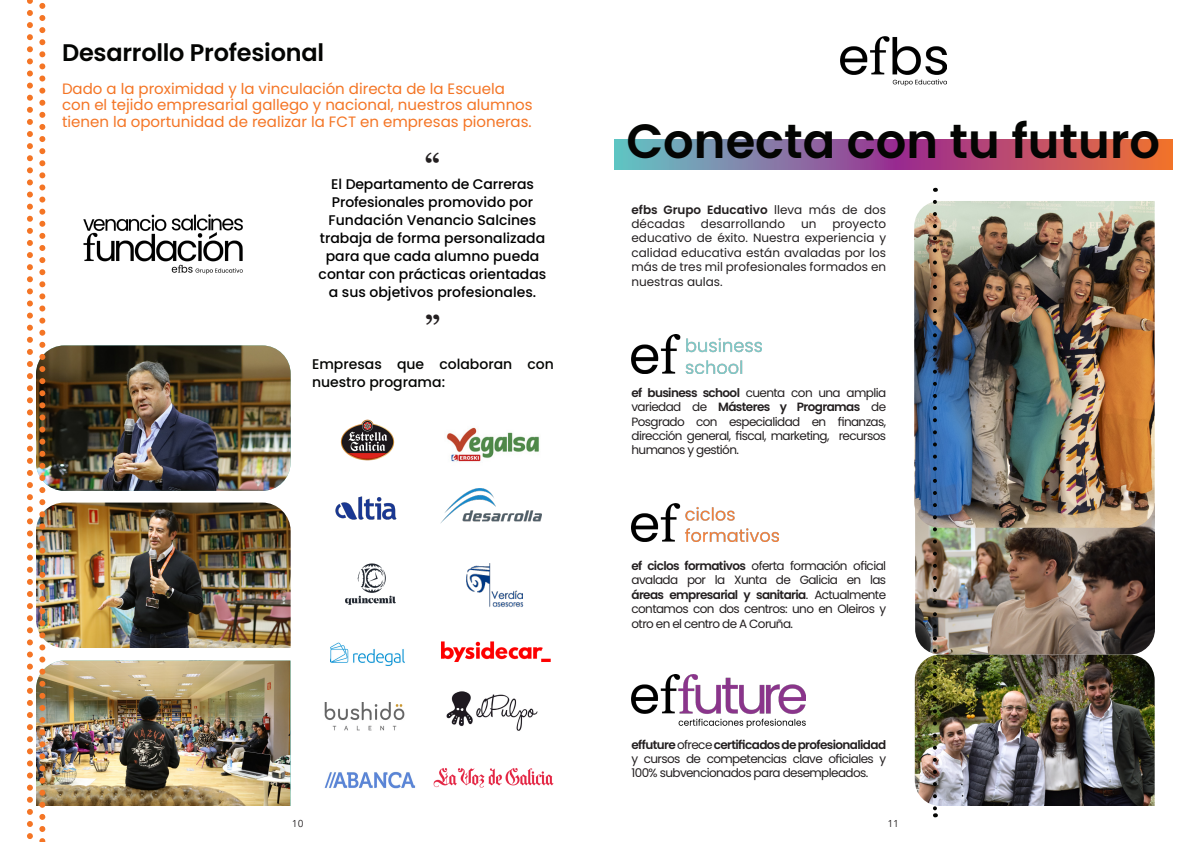
<style>
.page{position:relative;width:1191px;height:842px;background:#fff}
.page>*{position:absolute;margin:0;border:0;box-sizing:border-box;transform-origin:0 0}
.Cuerpo_parrafo_negro{font:600 48px "Poppins";color:#040503}
.t1{font:700 30px "Georgia";color:#231f20}
.t2{font:600 24px "Poppins";letter-spacing:-.01em;color:#040503}
.t3{font:15px/16.5px "Poppins";color:#f47525}
.t4{font:500 14px/18px "Poppins";color:#000;text-align:center}
.t5{font:500 14px/18px "Poppins";color:#040503}
.t6{font:12px/14.4px "Poppins";letter-spacing:-.05em;color:#231f20;text-align:justify}
.t7{font:12px/14.4px "Poppins";color:#231f20}
.t8{font:10px "Avenir Next";color:#231f20}
.s1{font-weight:600}
</style>
<div class="page">
<img style="left:914px;top:503px;width:241px;height:303px">
<svg style="left:614px;top:139px;width:558px;height:30px;background:#a16788"></svg>
<img style="left:914px;top:201px;width:240px;height:327px">
<img style="left:933px;top:202px;width:4px;height:615px">
<img style="left:631px;top:503px;width:148px;height:39px">
<img style="left:631px;top:334px;width:131px;height:39px">
<img style="left:631px;top:675px;width:175px;height:52px">
<img style="left:840px;top:36px;width:106px;height:50px">
<img style="left:324px;top:771px;width:92px;height:18px">
<img style="left:335px;top:496px;width:62px;height:24px">
<img style="left:441px;top:488px;width:100px;height:35px">
<img style="left:340px;top:419px;width:55px;height:42px">
<img style="left:324px;top:702px;width:81px;height:29px">
<img style="left:446px;top:427px;width:93px;height:35px">
<img style="left:433px;top:768px;width:121px;height:20px">
<img style="left:345px;top:563px;width:51px;height:42px">
<img style="left:466px;top:563px;width:58px;height:44px">
<img style="left:331px;top:642px;width:74px;height:24px">
<img style="left:446px;top:691px;width:92px;height:40px">
<img style="left:441px;top:641px;width:110px;height:21px">
<img style="left:27px;top:0;width:264px;height:842px">
<p class="t2" style="left:62px;top:39px;width:263px">Desarrollo Profesional</p>
<p class="t3" style="left:62px;top:80px;width:444px">Dado a la proximidad y la vinculación directa de la Escuela</p>
<p class="t3" style="left:62px;top:97px;width:472px">con el tejido empresarial gallego y nacional, nuestros alumnos tienen la oportunidad de realizar la FCT en empresas pioneras.</p>
<p class="t1" style="left:425px;top:142px;width:17px">“</p>
<p class="t4" style="left:318px;top:175px;width:229px">El Departamento de Carreras<br>Profesionales promovido por<br>Fundación Venancio Salcines trabaja de forma personalizada para que cada alumno pueda contar con prácticas orientadas a sus objetivos profesionales.</p>
<p class="t1" style="left:425px;top:304px;width:17px">”</p>
<p class="t5" style="left:312px;top:355px;width:243px">Empresas que colaboran con nuestro programa:</p>
<p class="Cuerpo_parrafo_negro" style="left:626px;top:113px;width:535px">Conecta con tu futuro</p>
<p class="t7" style="left:631px;top:202px;width:256px"><span class="s1">efbs Grupo Educativo</span> lleva más de dos décadas</p>
<p class="t7" style="left:701px;top:217px;width:86px">desarrollando</p>
<p class="t6" style="left:801px;top:217px;width:17px">un</p>
<p class="t6" style="left:631px;top:217px;width:256px;text-indent:201px">proyecto educativo de éxito. Nuestra experiencia y calidad educativa están avaladas por los más de tres mil profesionales formados en nuestras aulas.</p>
<p class="t6" style="left:631px;top:385px;width:256px"><span class="s1">ef business school</span> cuenta con una amplia variedad de <span class="s1">Másteres y Programas</span> de Posgrado con especialidad en finanzas, dirección general, fiscal, marketing, recursos humanos y gestión.</p>
<p class="t6" style="left:631px;top:559px;width:256px"><span class="s1">ef ciclos formativos</span> oferta formación oficial avalada por la Xunta de Galicia en las <span class="s1">áreas empresarial y sanitaria</span>. Actualmente contamos con dos centros: uno en Oleiros y otro en el centro de A Coruña.</p>
<p class="t6" style="left:631px;top:737px;width:256px"><span class="s1">effuture</span> ofrece <span class="s1">certificados de profesionalidad </span>y cursos de competencias clave oficiales y 100% subvencionados para desempleados.</p>
<p class="t8" style="left:292px;top:815px;width:13px">10</p>
<p class="t8" style="left:887px;top:815px;width:13px">11</p>
</div>
